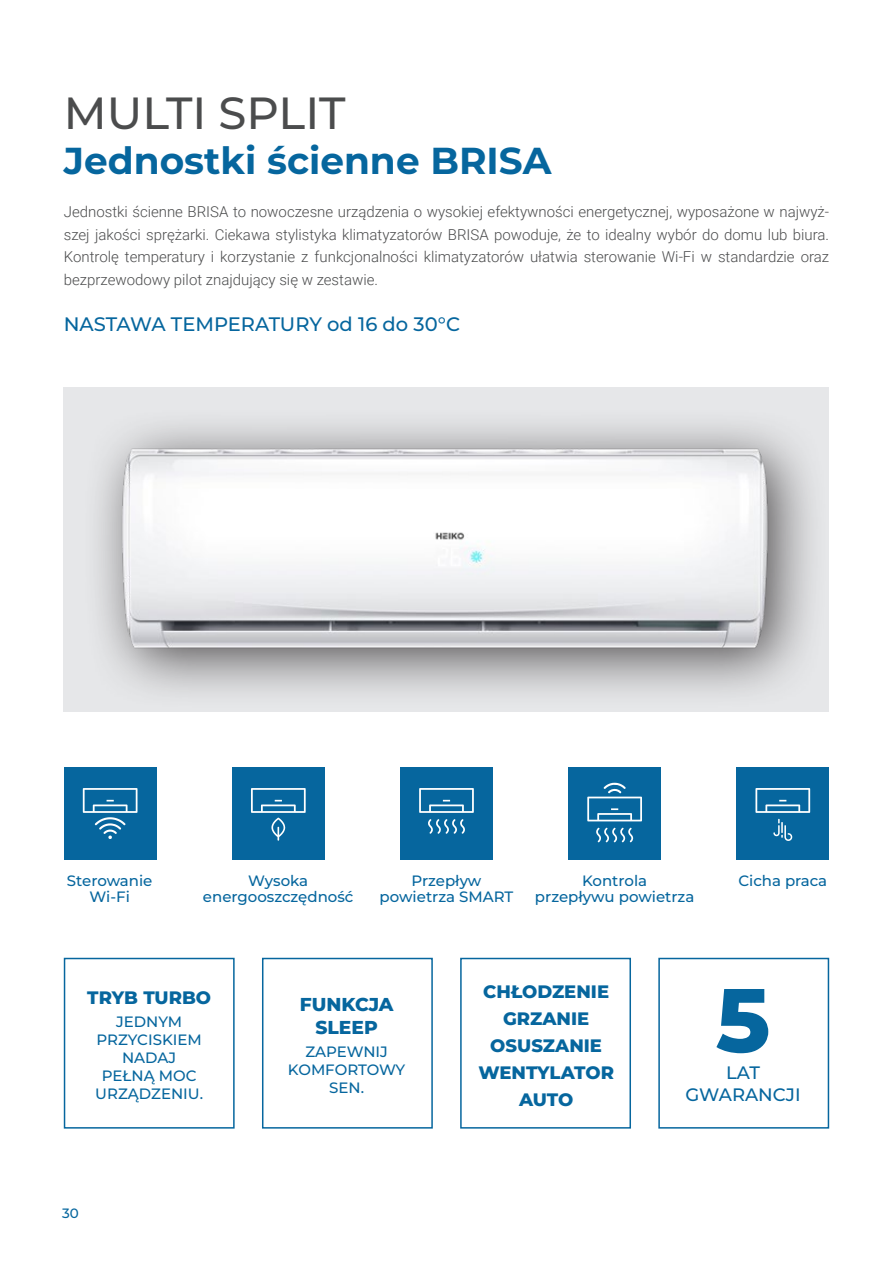
<style>
.page{position:relative;width:893px;height:1263px;background:#fff}
.page>*{position:absolute;margin:0;border:0;box-sizing:border-box;transform-origin:0 0}
.t1{font:800 90px "Montserrat";color:#06669e}
.t2{font:500 45px "Montserrat";color:#4b4c4d}
.t3{font:700 37.5px "Montserrat";color:#06669e}
.t4{font:500 19.5px "Montserrat";color:#06669e}
.t5{font:800 18.6px/22.4px "Montserrat";color:#06669e;text-align:center}
.t6{font:800 18px/26.8px "Montserrat";color:#06669e;text-align:center}
.t7{font:500 18px/21.6px "Montserrat";color:#06669e;text-align:center}
.t8{font:300 15px/22.5px "Roboto";color:#4b4c4d;text-align:justify}
.t9{font:500 15px/18px "Montserrat";color:#06669e;text-align:center}
.t10{font:500 13.5px "Montserrat";color:#06669e}
</style>
<div class="page">
<img style="left:64px;top:387px;width:765px;height:324px">
<div style="left:64px;top:958px;width:171px;height:170px;background:#fff;border:2px solid #06669e"></div>
<div style="left:262px;top:958px;width:171px;height:170px;background:#fff;border:2px solid #06669e"></div>
<div style="left:658px;top:958px;width:171px;height:170px;background:#fff;border:2px solid #06669e"></div>
<div style="left:460px;top:958px;width:171px;height:170px;background:#fff;border:2px solid #06669e"></div>
<div style="left:64px;top:767px;width:93px;height:93px;background:#06669e"></div>
<svg style="left:83px;top:788px;width:55px;height:51px"></svg>
<div style="left:568px;top:767px;width:93px;height:93px;background:#06669e"></div>
<svg style="left:587px;top:783px;width:55px;height:59px"></svg>
<div style="left:400px;top:767px;width:93px;height:93px;background:#06669e"></div>
<svg style="left:419px;top:788px;width:55px;height:46px"></svg>
<div style="left:736px;top:767px;width:93px;height:93px;background:#06669e"></div>
<svg style="left:755px;top:788px;width:55px;height:53px"></svg>
<div style="left:232px;top:767px;width:93px;height:93px;background:#06669e"></div>
<svg style="left:251px;top:788px;width:55px;height:53px"></svg>
<h2 class="t2" style="left:64px;top:83px;width:283px">MULTI SPLIT</h2>
<h3 class="t3" style="left:64px;top:135px;width:489px">Jednostki ścienne BRISA</h3>
<p class="t8" style="left:64px;top:200px;width:767px">Jednostki ścienne BRISA to nowoczesne urządzenia o wysokiej efektywności energetycznej, wyposażone w najwyż&shy;szej jakości sprężarki. Ciekawa stylistyka klimatyzatorów BRISA powoduje, że to idealny wybór do domu lub biura.<br>Kontrolę temperatury i korzystanie z funkcjonalności klimatyzatorów ułatwia sterowanie Wi-Fi w standardzie oraz bezprzewodowy pilot znajdujący się w zestawie.</p>
<h3 class="t4" style="left:64px;top:311px;width:398px">NASTAWA TEMPERATURY od 16 do 30°C</h3>
<p class="t9" style="left:67px;top:872px;width:87px;line-height:16.5px">Sterowanie<br>Wi-Fi</p>
<p class="t9" style="left:535px;top:872px;width:161px;line-height:16.5px">Kontrola<br>przepływu powietrza</p>
<p class="t9" style="left:248px;top:871px;width:62px">Wysoka</p>
<p class="t9" style="left:738px;top:871px;width:90px">Cicha praca</p>
<p class="t9" style="left:203px;top:887px;width:152px">energooszczędność</p>
<p class="t9" style="left:380px;top:872px;width:135px;line-height:16.5px">Przepływ powietrza SMART</p>
<p class="t6" style="left:87px;top:983px;width:125px">TRYB TURBO</p>
<p class="t9" style="left:95px;top:1012px;width:109px">JEDNYM<br>PRZYCISKIEM<br>NADAJ<br>PEŁNĄ MOC<br>URZĄDZENIU.</p>
<p class="t10" style="left:62px;top:1204px;width:18px">30</p>
<p class="t5" style="left:300px;top:993px;width:95px">FUNKCJA<br>SLEEP</p>
<p class="t9" style="left:288px;top:1042px;width:119px">ZAPEWNIJ<br>KOMFORTOWY<br>SEN.</p>
<p class="t6" style="left:478px;top:978px;width:137px">CHŁODZENIE<br>GRZANIE<br>OSUSZANIE<br>WENTYLATOR<br>AUTO</p>
<h1 class="t1" style="left:716px;top:960px;width:56px">5</h1>
<p class="t7" style="left:685px;top:1061px;width:117px">LAT<br>GWARANCJI</p>
</div>
